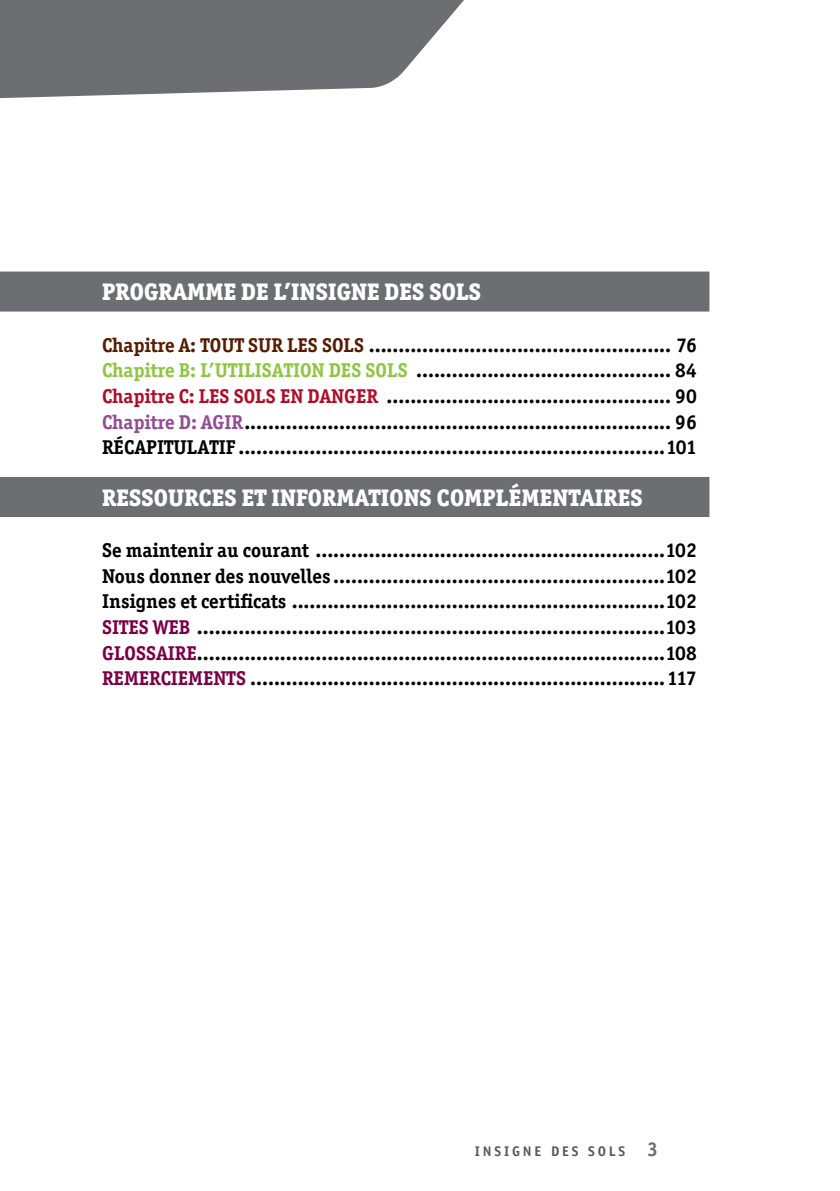
<style>
.page{position:relative;width:840px;height:1191px;background:#fff}
.page>*{position:absolute;margin:0;border:0;box-sizing:border-box;transform-origin:0 0}
.t1{font:800 24px "Officina Ser ITC Std";color:#fff}
.t2{font:700 20px/25.6px "Officina Ser ITC Std";color:#000;text-align:justify}
.t3{font:700 14px "Officina Sans Std";letter-spacing:.2em;color:#58595b}
.s1{color:#551c00}
.s2{color:#8dc63f}
.s3{color:#b10d28}
.s4{color:#934c93}
.s5{color:#7b0046}
.s6{font-size:20px;color:#6d6e71}
</style>
<div class="page">
<svg style="left:0;top:0;width:464px;height:99px;background:#818285"></svg>
<div style="left:0;top:271px;width:709px;height:40px;background:#6d6e71"></div>
<div style="left:0;top:477px;width:709px;height:40px;background:#6d6e71"></div>
<p class="t1" style="left:102px;top:277px;width:380px">PROGRAMME DE L’INSIGNE DES SOLS</p>
<p class="t2" style="left:102px;top:332px;width:595px"><span class="s1">Chapitre A: TOUT SUR LES SOLS</span> ................................................... 76<br><span class="s2">Chapitre B: L’UTILISATION DES SOLS</span> ........................................... 84<br><span class="s3">Chapitre C: LES SOLS EN DANGER</span> ................................................ 90<br><span class="s4">Chapitre D: AGIR</span>........................................................................ 96<br>RÉCAPITULATIF ........................................................................101</p>
<p class="t1" style="left:102px;top:482px;width:542px">RESSOURCES ET INFORMATIONS COMPLÉMENTAIRES</p>
<p class="t2" style="left:102px;top:537px;width:596px">Se maintenir au courant ...........................................................102<br>Nous donner des nouvelles ........................................................102<br>Insignes et certificats ...............................................................102<br><span class="s5">SITES WEB</span> ...............................................................................103<br><span class="s5">GLOSSAIRE</span>...............................................................................108<br><span class="s5">REMERCIEMENTS</span> ......................................................................117</p>
<p class="t3" style="left:474px;top:1142px;width:185px">INSIGNE DES SOLS <span class="s6">3</span></p>
</div>
